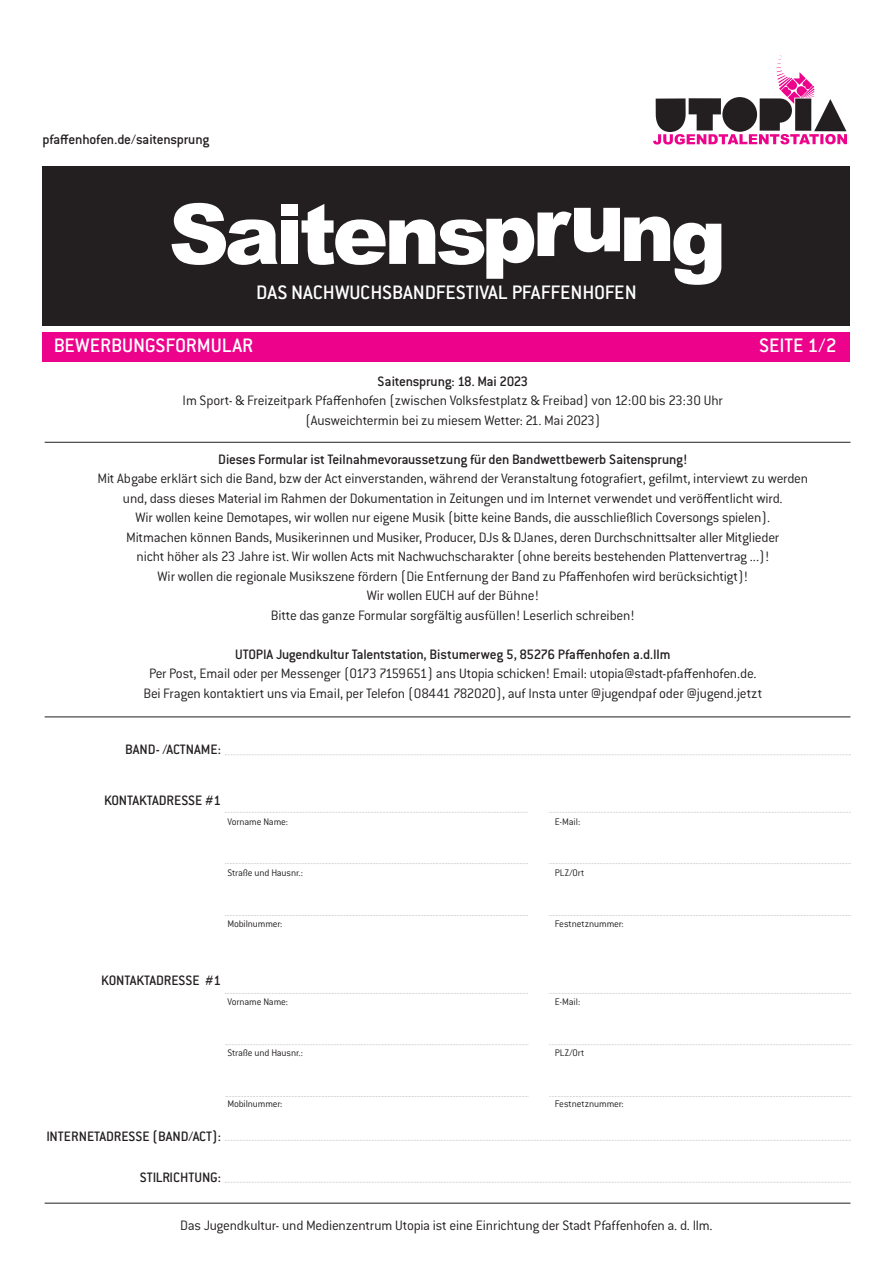
<style>
.page{position:relative;width:893px;height:1263px;background:#fff}
.page>*{position:absolute;margin:0;border:0;box-sizing:border-box;transform-origin:0 0}
.t1{font:500 21.45px "Conduit ITC Std";color:#fff}
.t2{font:300 15px/19.5px "Conduit ITC Std";letter-spacing:-.015em;color:#231f20;text-align:center}
.t3{font:500 15px "Conduit ITC Std";letter-spacing:-.01em;color:#231f20}
.t4{font:300 10.5px "Conduit ITC Std";letter-spacing:-.015em;color:#231f20}
</style>
<div class="page">
<div style="left:43px;top:166px;width:807px;height:159px;background:#231f20"></div>
<div style="left:281px;top:220px;width:17px;height:44px;background:#fff"></div>
<div style="left:281px;top:204px;width:17px;height:11px;background:#fff"></div>
<svg style="left:172px;top:203px;width:106px;height:62px"></svg>
<svg style="left:302px;top:204px;width:419px;height:81px"></svg>
<div style="left:43px;top:332px;width:807px;height:29px;background:#ed028c"></div>
<svg style="left:653px;top:55px;width:194px;height:89px"></svg>
<hr style="left:45px;top:442px;width:805px;height:1px;background:#231f20">
<hr style="left:45px;top:716px;width:805px;height:1px;background:#231f20">
<hr style="left:45px;top:1203px;width:805px;height:1px;background:#231f20">
<svg style="left:225px;top:754px;width:626px;height:1px"></svg>
<svg style="left:225px;top:1140px;width:626px;height:1px"></svg>
<svg style="left:225px;top:1182px;width:626px;height:1px"></svg>
<svg style="left:225px;top:812px;width:303px;height:1px"></svg>
<svg style="left:548px;top:812px;width:303px;height:1px"></svg>
<svg style="left:225px;top:863px;width:303px;height:1px"></svg>
<svg style="left:549px;top:863px;width:302px;height:1px"></svg>
<svg style="left:225px;top:915px;width:303px;height:1px"></svg>
<svg style="left:549px;top:915px;width:302px;height:1px"></svg>
<svg style="left:225px;top:993px;width:303px;height:1px"></svg>
<svg style="left:549px;top:993px;width:302px;height:1px"></svg>
<svg style="left:226px;top:1044px;width:303px;height:1px"></svg>
<svg style="left:549px;top:1044px;width:303px;height:1px"></svg>
<svg style="left:226px;top:1096px;width:303px;height:1px"></svg>
<svg style="left:549px;top:1096px;width:303px;height:1px"></svg>
<p class="t3" style="left:43px;top:135px;width:168px">pfaffenhofen.de/saitensprung</p>
<h1 class="t1" style="left:256px;top:286px;width:382px">DAS NACHWUCHSBANDFESTIVAL PFAFFENHOFEN</h1>
<h1 class="t1" style="left:54px;top:339px;width:201px">BEWERBUNGSFORMULAR</h1>
<h1 class="t1" style="left:759px;top:339px;width:79px">SEITE 1/2</h1>
<p class="t3" style="left:378px;top:376px;width:152px">Saitensprung: 18. Mai 2023</p>
<p class="t2" style="left:183px;top:392px;width:542px">Im Sport- &amp; Freizeitpark Pfaffenhofen (zwischen Volksfestplatz &amp; Freibad) von 12:00 bis 23:30 Uhr (Ausweichtermin bei zu miesem Wetter: 21. Mai 2023)</p>
<p class="t3" style="left:218px;top:454px;width:471px">Dieses Formular ist Teilnahmevoraussetzung für den Bandwettbewerb Saitensprung!</p>
<p class="t2" style="left:98px;top:470px;width:712px">Mit Abgabe erklärt sich die Band, bzw der Act einverstanden, während der Veranstaltung fotografiert, gefilmt, interviewt zu werden und, dass dieses Material im Rahmen der Dokumentation in Zeitungen und im Internet verwendet und veröffentlicht wird.<br>Wir wollen keine Demotapes, wir wollen nur eigene Musik (bitte keine Bands, die ausschließlich Coversongs spielen).<br>Mitmachen können Bands, Musikerinnen und Musiker, Producer, DJs &amp; DJanes, deren Durchschnittsalter aller Mitglieder<br>nicht höher als 23 Jahre ist. Wir wollen Acts mit Nachwuchscharakter (ohne bereits bestehenden Plattenvertrag ...)!<br>Wir wollen die regionale Musikszene fördern (Die Entfernung der Band zu Pfaffenhofen wird berücksichtigt)!<br>Wir wollen EUCH auf der Bühne!<br>Bitte das ganze Formular sorgfältig ausfüllen! Leserlich schreiben!</p>
<p class="t3" style="left:235px;top:649px;width:437px">UTOPIA Jugendkultur Talentstation, Bistumerweg 5, 85276 Pfaffenhofen a.d.Ilm</p>
<p class="t2" style="left:143px;top:665px;width:620px">Per Post, Email oder per Messenger (0173 7159651) ans Utopia schicken! Email: utopia@stadt-pfaffenhofen.de.<br>Bei Fragen kontaktiert uns via Email, per Telefon (08441 782020), auf Insta unter @jugendpaf oder @jugend.jetzt</p>
<p class="t3" style="left:125px;top:744px;width:97px">BAND- /ACTNAME:</p>
<p class="t3" style="left:104px;top:796px;width:119px">KONTAKTADRESSE #1</p>
<p class="t4" style="left:227px;top:818px;width:62px">Vorname Name:</p>
<p class="t4" style="left:555px;top:818px;width:27px">E-Mail:</p>
<p class="t4" style="left:227px;top:869px;width:77px">Straße und Hausnr.:</p>
<p class="t4" style="left:555px;top:869px;width:31px">PLZ/Ort</p>
<p class="t4" style="left:227px;top:920px;width:56px">Mobilnummer:</p>
<p class="t4" style="left:555px;top:920px;width:70px">Festnetznummer:</p>
<p class="t3" style="left:101px;top:976px;width:121px">KONTAKTADRESSE #1</p>
<p class="t4" style="left:227px;top:998px;width:62px">Vorname Name:</p>
<p class="t4" style="left:555px;top:998px;width:27px">E-Mail:</p>
<p class="t4" style="left:227px;top:1049px;width:77px">Straße und Hausnr.:</p>
<p class="t4" style="left:555px;top:1049px;width:31px">PLZ/Ort</p>
<p class="t4" style="left:227px;top:1100px;width:56px">Mobilnummer:</p>
<p class="t4" style="left:555px;top:1100px;width:70px">Festnetznummer:</p>
<p class="t3" style="left:46px;top:1131px;width:176px">INTERNETADRESSE (BAND/ACT):</p>
<p class="t3" style="left:140px;top:1172px;width:83px">STILRICHTUNG:</p>
<p class="t2" style="left:180px;top:1217px;width:534px">Das Jugendkultur- und Medienzentrum Utopia ist eine Einrichtung der Stadt Pfaffenhofen a. d. Ilm.</p>
</div>
